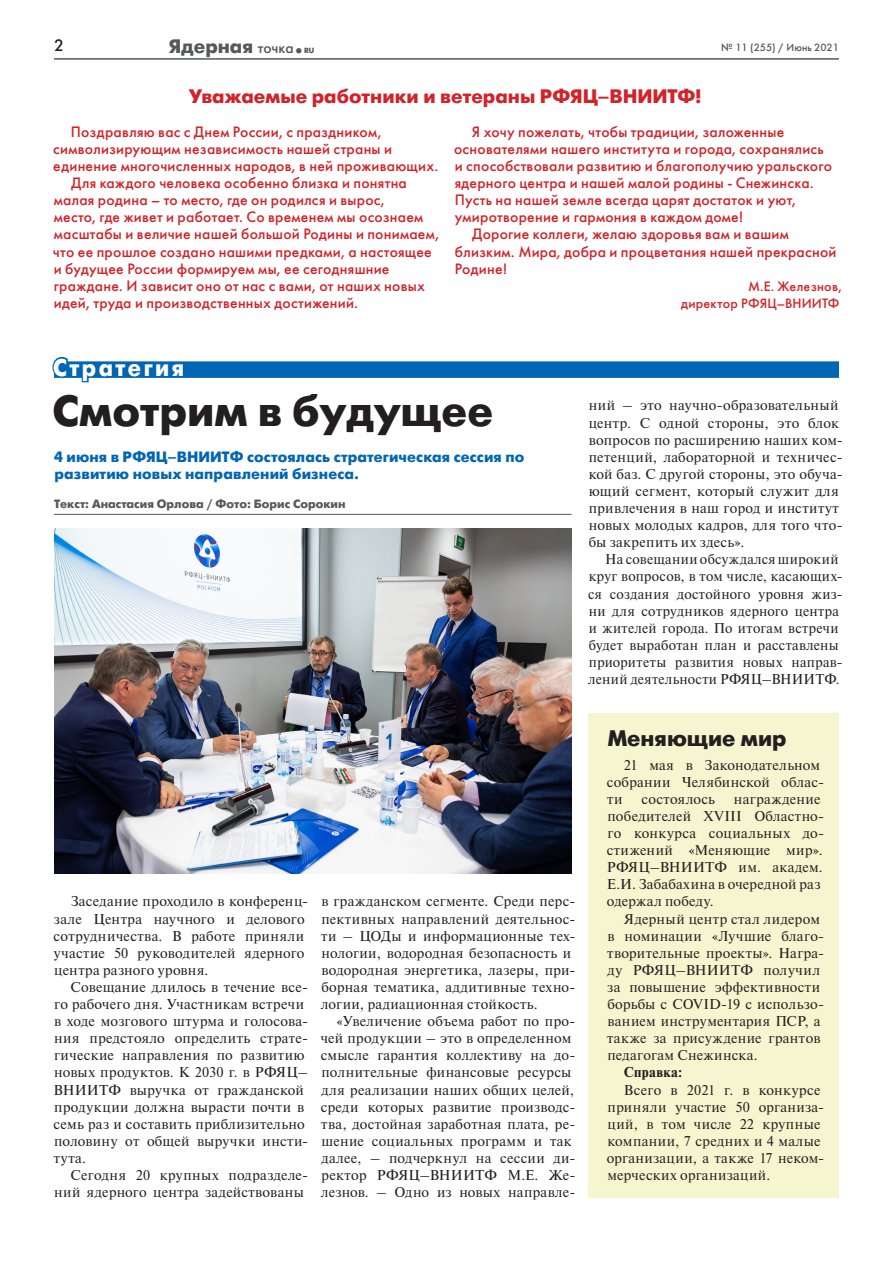
<style>
.page{position:relative;width:893px;height:1263px;background:#fff}
.page>*{position:absolute;margin:0;border:0;box-sizing:border-box;transform-origin:0 0}
.t1{font:700 43.5px "Futuris C";color:#231f20}
.t2{font:700 24px "Futuris C";letter-spacing:.11em;color:#fff;scale:.93 1}
.t3{font:700 22.5px "Futuris C";color:#231f20}
.t4{font:700 19.5px "Futuris C";color:#d1232a}
.t5{font:700 19.5px "Futuris C";color:#57585a}
.t6{font:16.5px "Futuris C";color:#231f20}
.t7{font:15px "Futuris C";letter-spacing:.015em;color:#d1232a}
.t8{font:700 15px/17.1px "Futuris C";letter-spacing:.01em;color:#0166b3}
.t9{font:14.25px/17.1px "Newton I";letter-spacing:.02em;color:#231f20}
.t10{font:700 14.25px "Newton I";letter-spacing:.025em;color:#231f20}
.t11{font:13.5px/17.1px "Futuris C";letter-spacing:.02em;color:#d1232a;text-align:right}
.t12{font:700 12px "Futuris C";color:#57585a}
.t13{font:10.5px "Futuris C";color:#57585a}
.s1{font-weight:400;font-size:15px}
.s2{font-size:7.5px}
</style>
<div class="page">
<hr style="left:54px;top:58px;width:785px;height:2px;background:#57585a">
<div style="left:589px;top:713px;width:250px;height:485px;background:#f5f6cf"></div>
<div style="left:54px;top:361px;width:785px;height:17px;background:#0166b3"></div>
<svg style="left:52px;top:356px;width:134px;height:27px"></svg>
<hr style="left:54px;top:514px;width:518px;height:1px;background:#57585a">
<img style="left:54px;top:529px;width:517px;height:344px">
<p class="t6" style="left:54px;top:36px;width:11px">2</p>
<h3 class="t5" style="left:169px;top:35px;width:147px">Ядерная <span class="s1">точка</span><sub>•</sub><span class="s2">RU</span></h3>
<p class="t13" style="left:721px;top:41px;width:119px">№ 11 (255) / Июнь 2021</p>
<h3 class="t4" style="left:189px;top:85px;width:514px">Уважаемые работники и ветераны РФЯЦ–ВНИИТФ!</h3>
<p class="t7" style="left:71px;top:123px;width:312px">Поздравляю вас с Днем России, с праздником,</p>
<p class="t7" style="left:53px;top:140px;width:340px">символизирующим независимость нашей страны и</p>
<p class="t7" style="left:53px;top:157px;width:387px">единение многочисленных народов, в ней проживающих.</p>
<p class="t7" style="left:71px;top:174px;width:337px">Для каждого человека особенно близка и понятна</p>
<p class="t7" style="left:54px;top:191px;width:332px">малая родина – то место, где он родился и вырос,</p>
<p class="t7" style="left:54px;top:208px;width:371px">место, где живет и работает. Со временем мы осознаем</p>
<p class="t7" style="left:54px;top:225px;width:387px">масштабы и величие нашей большой Родины и понимаем,</p>
<p class="t7" style="left:53px;top:242px;width:380px">что ее прошлое создано нашими предками, а настоящее</p>
<p class="t7" style="left:54px;top:259px;width:337px">и будущее России формируем мы, ее сегодняшние</p>
<p class="t7" style="left:54px;top:276px;width:373px">граждане. И зависит оно от нас с вами, от наших новых</p>
<p class="t7" style="left:54px;top:294px;width:306px">идей, труда и производственных достижений.</p>
<p class="t7" style="left:472px;top:123px;width:314px">Я хочу пожелать, чтобы традиции, заложенные</p>
<p class="t7" style="left:454px;top:140px;width:371px">основателями нашего института и города, сохранялись</p>
<p class="t7" style="left:455px;top:157px;width:379px">и способствовали развитию и благополучию уральского</p>
<p class="t7" style="left:455px;top:174px;width:360px">ядерного центра и нашей малой родины - Снежинска.</p>
<p class="t7" style="left:455px;top:191px;width:343px">Пусть на нашей земле всегда царят достаток и уют,</p>
<p class="t7" style="left:455px;top:208px;width:290px">умиротворение и гармония в каждом доме!</p>
<p class="t7" style="left:472px;top:225px;width:318px">Дорогие коллеги, желаю здоровья вам и вашим</p>
<p class="t7" style="left:455px;top:242px;width:383px">близким. Мира, добра и процветания нашей прекрасной</p>
<p class="t7" style="left:455px;top:259px;width:53px">Родине!</p>
<p class="t11" style="left:681px;top:278px;width:162px">М.Е. Железнов,<br>директор РФЯЦ–ВНИИТФ</p>
<h2 class="t2" style="left:53px;top:354px;width:142px">Стратегия</h2>
<h1 class="t1" style="left:53px;top:387px;width:442px">Смотрим в будущее</h1>
<p class="t8" style="left:54px;top:448px;width:472px">4 июня в РФЯЦ–ВНИИТФ состоялась стратегическая сессия по развитию новых направлений бизнеса.</p>
<p class="t12" style="left:54px;top:497px;width:293px">Текст: Анастасия Орлова / Фото: Борис Сорокин</p>
<p class="t9" style="left:589px;top:397px;width:256px">ний – это научно-образовательный центр. С одной стороны, это блок вопросов по расширению наших ком&shy;петенций, лабораторной и техничес&shy;кой баз. С другой стороны, это обуча&shy;ющий сегмент, который служит для привлечения в наш город и институт новых молодых кадров, для того что&shy;бы закрепить их здесь».</p>
<p class="t9" style="left:588px;top:551px;width:256px;text-indent:17px">На совещании обсуждался широкий круг вопросов, в том числе, касающих&shy;ся создания достойного уровня жиз&shy;ни для сотрудников ядерного центра и жителей города. По итогам встречи будет выработан план и расставлены приоритеты развития новых направ&shy;лений деятельности РФЯЦ–ВНИИТФ.</p>
<p class="t9" style="left:53px;top:893px;width:256px;text-indent:17px">Заседание проходило в конференц&shy;зале Центра научного и делового сотрудничества. В работе приняли участие 50 руководителей ядерного центра разного уровня.</p>
<p class="t9" style="left:53px;top:979px;width:256px;text-indent:17px">Совещание длилось в течение все&shy;го рабочего дня. Участникам встречи в ходе мозгового штурма и голосова&shy;ния предстояло определить страте&shy;гические направления по развитию новых продуктов. К 2030 г. в РФЯЦ–<br>ВНИИТФ выручка от гражданской продукции должна вырасти почти в семь раз и составить приблизительно половину от общей выручки инсти&shy;тута.</p>
<p class="t9" style="left:54px;top:1167px;width:256px;text-align:right">Сегодня 20 крупных подразделе&shy;ний ядерного центра задействованы</p>
<p class="t9" style="left:321px;top:893px;width:256px">в гражданском сегменте. Среди перс&shy;пективных направлений деятельнос&shy;ти – ЦОДы и информационные тех&shy;нологии, водородная безопасность и водородная энергетика, лазеры, при&shy;борная тематика, аддитивные техно&shy;логии, радиационная стойкость.</p>
<p class="t9" style="left:321px;top:1013px;width:256px;text-indent:16px">«Увеличение объема работ по про&shy;чей продукции – это в определенном смысле гарантия коллективу на до&shy;полнительные финансовые ресурсы для реализации наших общих целей, среди которых развитие производс&shy;тва, достойная заработная плата, ре&shy;шение социальных программ и так далее, – подчеркнул на сессии ди&shy;ректор РФЯЦ–ВНИИТФ М.Е. Же&shy;лезнов. – Одно из новых направле-</p>
<h3 class="t3" style="left:608px;top:725px;width:180px">Меняющие мир</h3>
<p class="t9" style="left:607px;top:756px;width:219px;text-indent:17px">21 мая в Законодательном собрании Челябинской облас&shy;ти</p>
<p class="t9" style="left:607px;top:791px;width:219px;text-indent:127px">награждение победителей XVIII Областно&shy;го конкурса социальных до&shy;стижений «Меняющие мир».<br>РФЯЦ–ВНИИТФ им. академ.<br>Е.И. Забабахина в очередной раз одержал победу.</p>
<p class="t9" style="left:607px;top:910px;width:218px;text-indent:17px">Ядерный центр стал лидером в номинации «Лучшие благо&shy;творительные проекты». Награ&shy;ду РФЯЦ–ВНИИТФ получил за повышение эффективности борьбы с COVID-19 с использо&shy;ванием инструментария ПСР, а также за присуждение грантов педагогам Снежинска.</p>
<p class="t10" style="left:624px;top:1064px;width:60px">Справка:</p>
<p class="t9" style="left:607px;top:1081px;width:219px;text-indent:17px">Всего в 2021 г. в конкурсе приняли участие 50 организа&shy;ций, в том числе 22 крупные компании, 7 средних и 4 малые организации, а также 17 неком&shy;мерческих организаций.</p>
<p class="t9" style="left:642px;top:791px;width:75px">состоялось</p>
</div>
